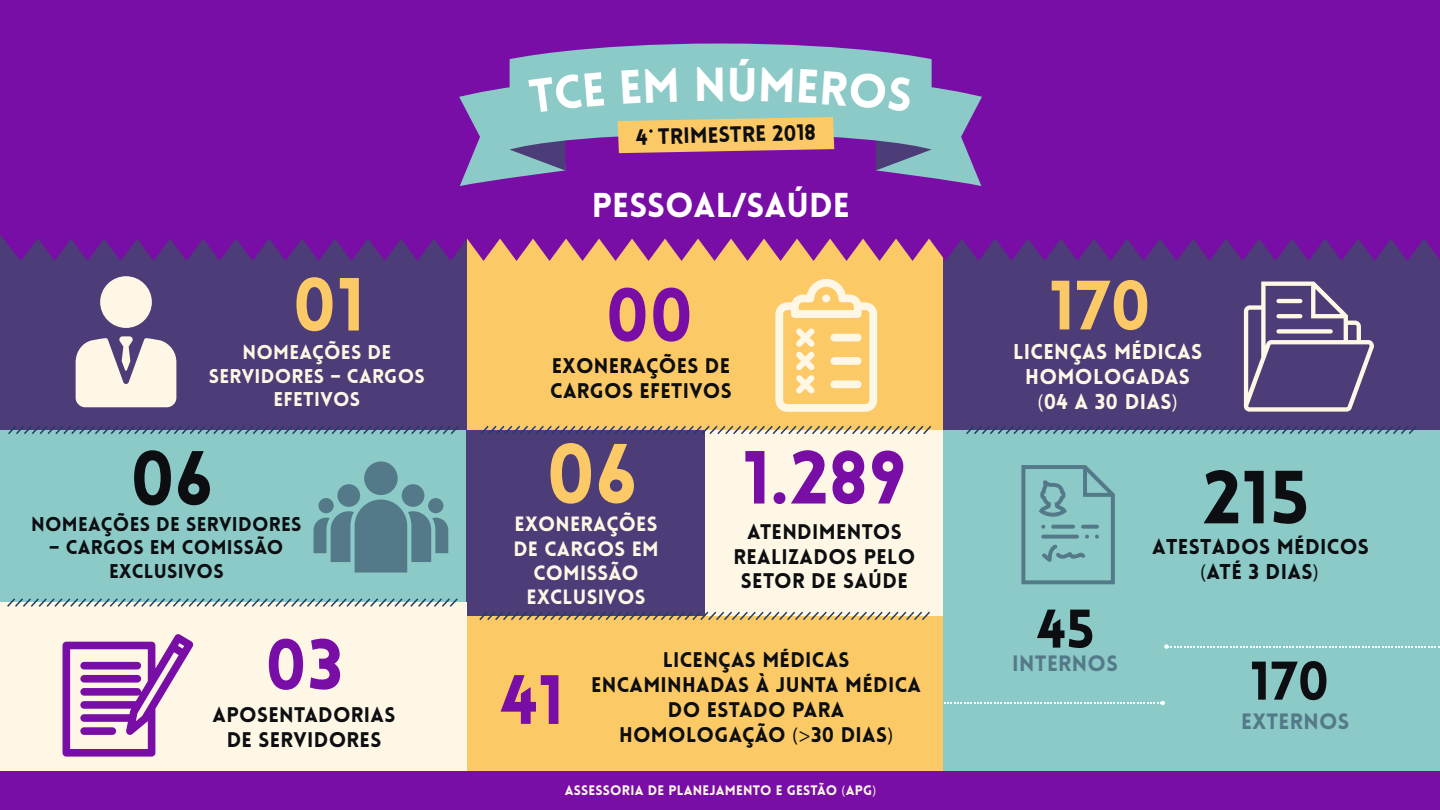
<style>
.page{position:relative;width:1440px;height:810px;background:#fff}
.page>*{position:absolute;margin:0;border:0;box-sizing:border-box;transform-origin:0 0}
.t1{font:900 82.5px "Lovelo";color:#fcc967}
.t2{font:900 75px "Lovelo";color:#0c0e11}
.t3{font:900 73.5px "Lovelo";color:#780ea5}
.t4{font:900 73.5px "Lovelo";color:#0c0e11}
.t5{font:900 73.5px "Lovelo";color:#fcc967}
.t6{font:900 69.75px "Lovelo";color:#780ea5}
.t7{font:900 68.25px "Lovelo";color:#fcc967}
.t8{font:900 68.25px "Lovelo";color:#780ea5}
.t9{font:900 53.25px "Lovelo";color:#0c0e11}
.t10{font:900 46.5px "Lovelo";color:#fff}
.t11{font:900 33.75px "Lovelo";color:#fff}
.t12{font:900 21.75px "Lovelo";color:#0c0e11}
.t13{font:900 21.75px "Lovelo";letter-spacing:.015em;color:#547a89}
.t14{font:900 21px/25.2px "Lovelo";letter-spacing:.015em;color:#fff7e5;text-align:center}
.t15{font:900 21px/25.2px "Lovelo";letter-spacing:.015em;color:#0c0e11;text-align:center}
.t16{font:900 20.7px/24.9px "Lovelo";letter-spacing:.015em;color:#0c0e11;text-align:center}
.t17{font:900 20.25px/24.3px "Lovelo";letter-spacing:.015em;color:#fff7e5;text-align:center}
.t18{font:900 19.5px/23.4px "Lovelo";letter-spacing:.015em;color:#0c0e11;text-align:center}
.t19{font:900 19.5px/23.4px "Lovelo";letter-spacing:.015em;color:#fff7e5;text-align:center}
.t20{font:900 13.5px "Lovelo";letter-spacing:.015em;color:#fff7e5}
.s1{color:#fff}
.s2{font-family:"Myriad Pro";font-weight:400}
</style>
<div class="page">
<div style="left:0;top:430px;width:466px;height:176px;background:#8ccac8"></div>
<div style="left:466px;top:430px;width:240px;height:186px;background:#4c3c77"></div>
<div style="left:706px;top:430px;width:237px;height:186px;background:#fff7e5"></div>
<div style="left:466px;top:205px;width:480px;height:225px;background:#fcc967"></div>
<div style="left:943px;top:229px;width:497px;height:201px;background:#4c3c77"></div>
<div style="left:944px;top:430px;width:496px;height:356px;background:#8ccac8"></div>
<div style="left:466px;top:616px;width:477px;height:155px;background:#fcc967"></div>
<div style="left:0;top:602px;width:466px;height:169px;background:#fff7e5"></div>
<div style="left:0;top:205px;width:466px;height:225px;background:#4c3c77"></div>
<div style="left:1px;top:771px;width:1439px;height:39px;background:#780ea5"></div>
<div style="left:0;top:0;width:1440px;height:233px;background:#780ea5"></div>
<svg style="left:1px;top:233px;width:1439px;height:28px"></svg>
<div style="left:100px;top:276px;width:52px;height:52px;background:#fff7e5;border-radius:50%"></div>
<svg style="left:76px;top:336px;width:100px;height:71px"></svg>
<svg style="left:8px;top:426px;width:451px;height:8px"></svg>
<svg style="left:481px;top:425px;width:451px;height:11px"></svg>
<svg style="left:966px;top:426px;width:451px;height:8px"></svg>
<svg style="left:479px;top:610px;width:451px;height:10px"></svg>
<svg style="left:7px;top:598px;width:451px;height:9px"></svg>
<svg style="left:314px;top:461px;width:134px;height:112px"></svg>
<svg style="left:63px;top:634px;width:131px;height:123px"></svg>
<svg style="left:775px;top:279px;width:102px;height:133px"></svg>
<div style="left:830px;top:334px;width:32px;height:8px;background:#fff7e5;border-radius:4px"></div>
<div style="left:830px;top:357px;width:32px;height:8px;background:#fff7e5;border-radius:4px"></div>
<div style="left:830px;top:380px;width:32px;height:8px;background:#fff7e5;border-radius:4px"></div>
<svg style="left:1021px;top:465px;width:94px;height:119px"></svg>
<svg style="left:1244px;top:282px;width:130px;height:130px"></svg>
<hr style="left:1276px;top:314px;width:26px;height:4px;background:#fff7e5;border-radius:2px">
<hr style="left:1276px;top:299px;width:26px;height:4px;background:#fff7e5;border-radius:2px">
<div style="left:1276px;top:329px;width:57px;height:5px;background:#fff7e5;border-radius:2px"></div>
<svg style="left:944px;top:701px;width:221px;height:4px"></svg>
<svg style="left:1164px;top:644px;width:276px;height:5px"></svg>
<svg style="left:459px;top:44px;width:523px;height:142px"></svg>
<h3 class="t5" style="left:293px;top:259px;width:74px">01</h3>
<p class="t19" style="left:209px;top:341px;width:217px">NOMEAÇÕES DE<br>SERVIDORES – CARGOS<br>EFETIVOS</p>
<h2 class="t2" style="left:130px;top:432px;width:84px">06</h2>
<p class="t18" style="left:31px;top:513px;width:272px">NOMEAÇÕES DE SERVIDORES</p>
<p class="t18" style="left:49px;top:536px;width:236px">– CARGOS EM COMISSÃO<br>EXCLUSIVOS</p>
<h3 class="t6" style="left:265px;top:621px;width:79px">03</h3>
<p class="t16" style="left:213px;top:703px;width:184px">APOSENTADORIAS<br>DE SERVIDORES</p>
<h3 class="t10" style="left:694px;top:56px;width:35px">N</h3>
<p class="t12" style="left:635px;top:124px;width:182px;rotate:-2deg">4 <span class="s1">3</span>T R<span class="s1">T</span>I <span class="s1">R</span>M<span class="s1">I</span> E<span class="s1">M</span>S<span class="s1">E</span>T<span class="s1">S</span>R<span class="s1">T</span>E 2 0 1 8</p>
<h3 class="t11" style="left:592px;top:184px;width:259px">PESSOAL/SAÚDE</h3>
<h3 class="t3" style="left:606px;top:269px;width:89px">00</h3>
<p class="t16" style="left:550px;top:354px;width:183px;text-align:left">EXONERAÇÕES DE<br>CARGOS EFETIVOS</p>
<h1 class="t1" style="left:546px;top:422px;width:93px">06</h1>
<h3 class="t3" style="left:743px;top:432px;width:165px">1.289</h3>
<p class="t17" style="left:513px;top:513px;width:147px">EXONERAÇÕES<br>DE CARGOS EM<br>COMISSÃO<br>EXCLUSIVOS</p>
<p class="t16" style="left:733px;top:519px;width:183px">ATENDIMENTOS<br>REALIZADOS PELO<br>SETOR DE SAÚDE</p>
<h3 class="t8" style="left:501px;top:657px;width:65px">41</h3>
<p class="t16" style="left:591px;top:648px;width:332px">LICENÇAS MÉDICAS<br>ENCAMINHADAS À JUNTA MÉDICA<br>DO ESTADO PARA<br>HOMOLOGAÇÃO <span class="s2">(&gt;</span>30 DIAS<span class="s2">)</span></p>
<p class="t20" style="left:565px;top:782px;width:313px">ASSESSORIA DE PLANEJAMENTO E GESTÃO <span class="s2">(</span>APG<span class="s2">)</span></p>
<h3 class="t7" style="left:1050px;top:263px;width:103px">170</h3>
<p class="t14" style="left:1013px;top:339px;width:191px">LICENÇAS MÉDICAS<br>HOMOLOGADAS <span class="s2">(</span>04 A 30 DIAS<span class="s2">)</span></p>
<h3 class="t4" style="left:1203px;top:452px;width:108px">215</h3>
<h3 class="t9" style="left:1037px;top:596px;width:59px">45</h3>
<p class="t13" style="left:1012px;top:650px;width:107px">INTERNOS</p>
<p class="t15" style="left:1152px;top:534px;width:218px">ATESTADOS MÉDICOS <span class="s2">(</span>ATÉ 3 DIAS<span class="s2">)</span></p>
<h3 class="t9" style="left:1250px;top:648px;width:80px">170</h3>
<p class="t13" style="left:1241px;top:708px;width:110px">EXTERNOS</p>
</div>
